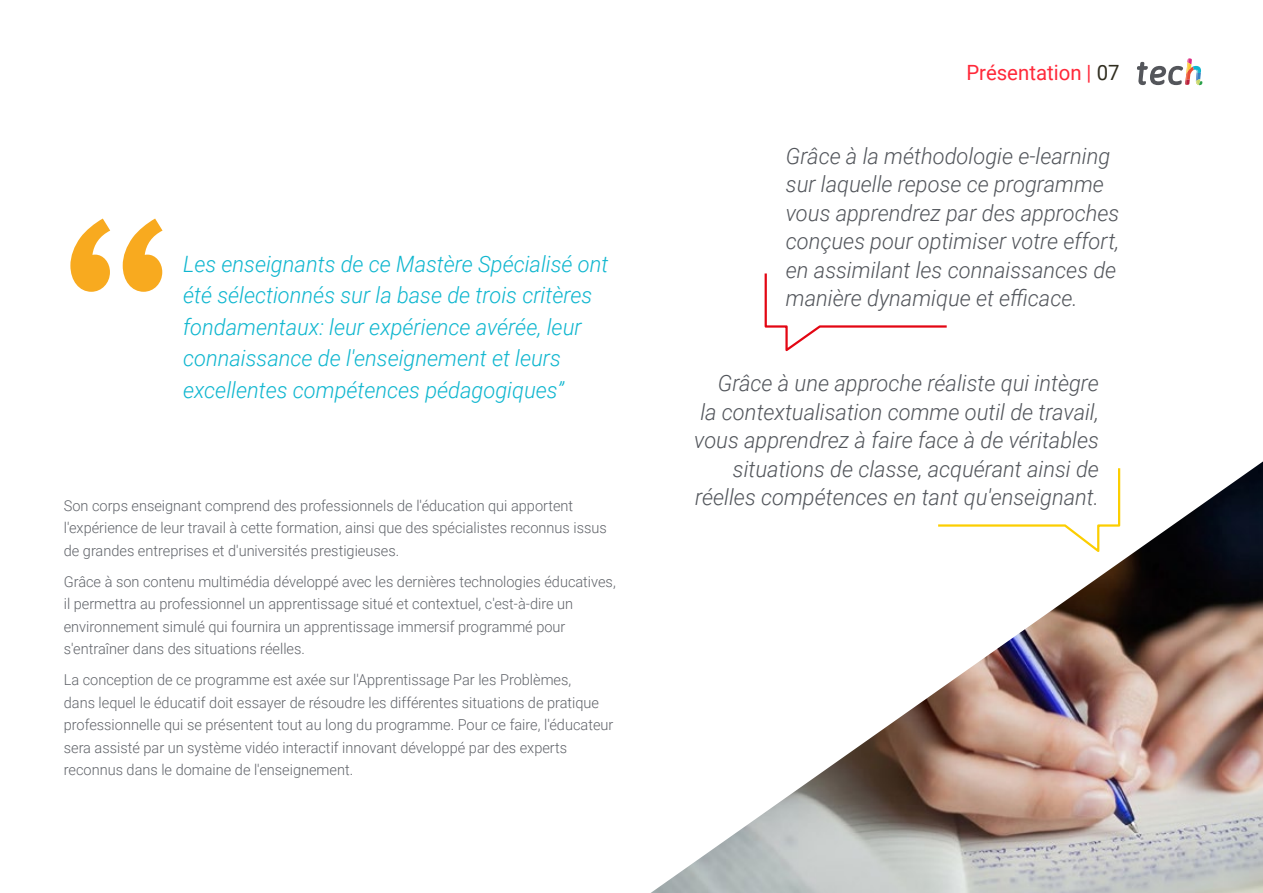
<style>
.page{position:relative;width:1263px;height:893px;background:#fff}
.page>*{position:absolute;margin:0;border:0;box-sizing:border-box;transform-origin:0 0}
.t1{font:italic 300 22.5px/28.5px "Roboto";color:#52555b;text-align:right}
.t2{font:italic 300 22.5px/31.5px "Roboto";color:#0fb6cf}
.t3{font:21px "Roboto";color:#ff293a}
.t4{font:300 15px/22.5px "Roboto";color:#61646a}
.s1{color:#312e20}
</style>
<div class="page">
<svg style="left:70px;top:219px;width:93px;height:73px"></svg>
<img style="left:651px;top:461px;width:612px;height:432px">
<svg style="left:936px;top:466px;width:185px;height:89px"></svg>
<svg style="left:764px;top:273px;width:183px;height:79px"></svg>
<svg style="left:1137px;top:58px;width:65px;height:28px"></svg>
<h1 class="t2" style="left:183px;top:247px;width:427px">Les enseignants de ce Mastère Spécialisé ont été sélectionnés sur la base de trois critères fondamentaux: leur expérience avérée, leur connaissance de l'enseignement et leurs excellentes compétences pédagogiques”</h1>
<p class="t4" style="left:64px;top:494px;width:544px">Son corps enseignant comprend des professionnels de l'éducation qui apportent l'expérience de leur travail à cette formation, ainsi que des spécialistes reconnus issus de grandes entreprises et d'universités prestigieuses.</p>
<p class="t4" style="left:64px;top:570px;width:553px">Grâce à son contenu multimédia développé avec les dernières technologies éducatives, il permettra au professionnel un apprentissage situé et contextuel, c'est-à-dire un environnement simulé qui fournira un apprentissage immersif programmé pour s'entraîner dans des situations réelles.</p>
<p class="t4" style="left:64px;top:668px;width:551px">La conception de ce programme est axée sur l'Apprentissage Par les Problèmes,<br>dans lequel le éducatif doit essayer de résoudre les différentes situations de pratique professionnelle qui se présentent tout au long du programme. Pour ce faire, l'éducateur sera assisté par un système vidéo interactif innovant développé par des experts reconnus dans le domaine de l'enseignement.</p>
<h2 class="t3" style="left:966px;top:57px;width:155px">Présentation | <span class="s1">07</span></h2>
<h1 class="t1" style="left:786px;top:140px;width:335px;text-align:left">Grâce à la méthodologie e-learning sur laquelle repose ce programme vous apprendrez par des approches conçues pour optimiser votre effort, en assimilant les connaissances de manière dynamique et efficace.</h1>
<h1 class="t1" style="left:694px;top:368px;width:406px">Grâce à une approche réaliste qui intègre<br>la contextualisation comme outil de travail, vous apprendrez à faire face à de véritables situations de classe, acquérant ainsi de réelles compétences en tant qu'enseignant.</h1>
</div>
